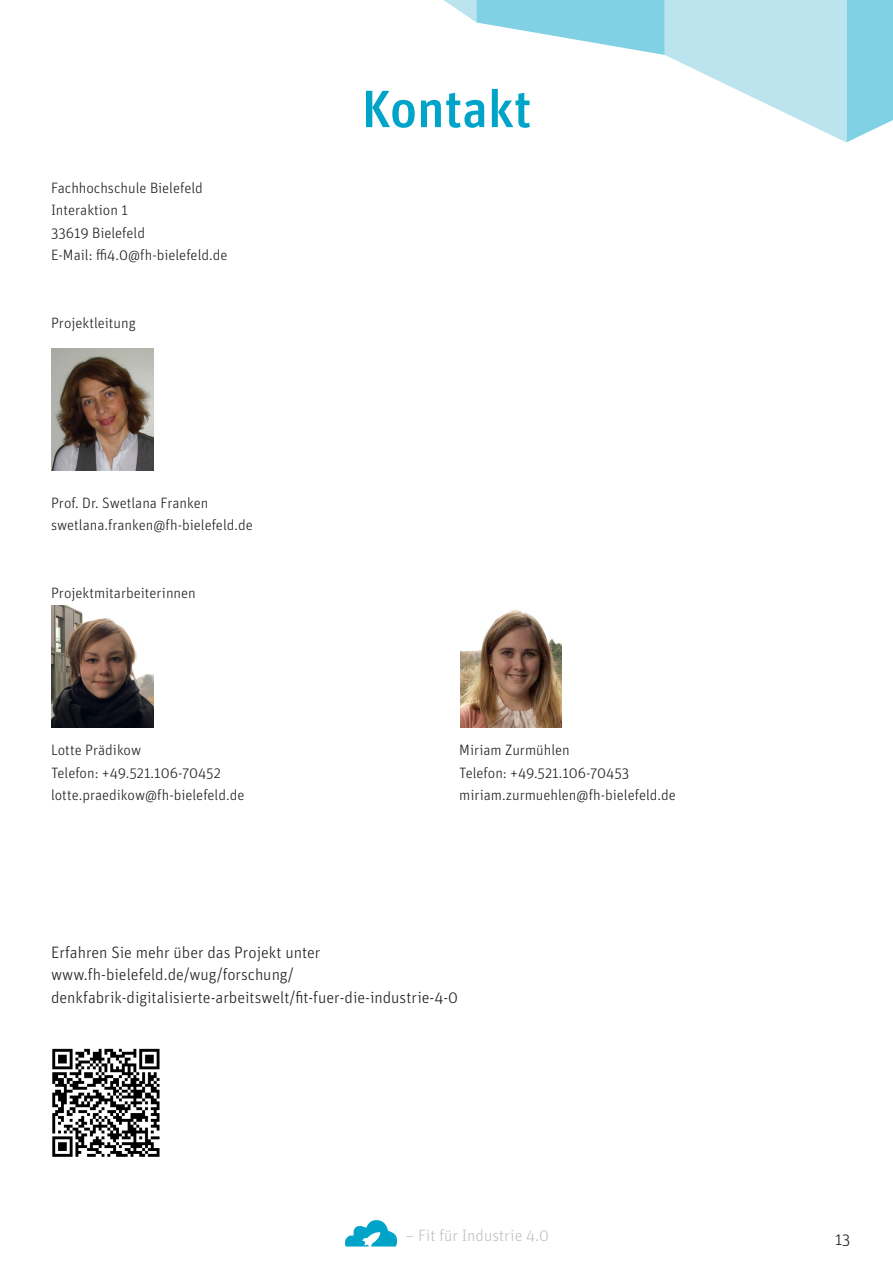
<style>
.page{position:relative;width:893px;height:1263px;background:#fff}
.page>*{position:absolute;margin:0;border:0;box-sizing:border-box;transform-origin:0 0}
.ÜberschriftKapitel{font:500 52.5px "Unit Pro";color:#00a4c8}
.UNterüberschrift{font:300 16.5px "Unit Pro";color:#231f20}
.t1{font:300 16.5px "Unit Pro";color:#c1c2c4}
.Fließtext{font:300 15px "Unit Pro";color:#231f20}
</style>
<div class="page">
<svg style="left:444px;top:0;width:449px;height:142px"></svg>
<svg style="left:345px;top:1220px;width:53px;height:27px"></svg>
<img style="left:52px;top:348px;width:102px;height:123px">
<img style="left:52px;top:606px;width:102px;height:122px">
<img style="left:460px;top:609px;width:102px;height:119px">
<img style="left:52px;top:1048px;width:108px;height:109px">
<p class="Fließtext" style="left:51px;top:179px;width:153px">Fachhochschule Bielefeld</p>
<p class="Fließtext" style="left:51px;top:201px;width:78px">Interaktion 1</p>
<p class="Fließtext" style="left:51px;top:224px;width:96px">33619 Bielefeld</p>
<p class="Fließtext" style="left:51px;top:246px;width:178px">E-Mail: ffi4.0@fh-bielefeld.de</p>
<p class="Fließtext" style="left:51px;top:314px;width:86px">Projektleitung</p>
<p class="Fließtext" style="left:51px;top:494px;width:159px">Prof. Dr. Swetlana Franken</p>
<p class="Fließtext" style="left:51px;top:516px;width:203px">swetlana.franken@fh-bielefeld.de</p>
<p class="Fließtext" style="left:51px;top:584px;width:146px">Projektmitarbeiterinnen</p>
<p class="Fließtext" style="left:51px;top:741px;width:92px">Lotte Prädikow</p>
<p class="Fließtext" style="left:51px;top:764px;width:171px">Telefon: +49.521.106-70452</p>
<p class="Fließtext" style="left:51px;top:786px;width:195px">lotte.praedikow@fh-bielefeld.de</p>
<p class="ÜberschriftKapitel" style="left:361px;top:75px;width:171px">Kontakt</p>
<p class="Fließtext" style="left:459px;top:741px;width:112px">Miriam Zurmühlen</p>
<p class="Fließtext" style="left:459px;top:764px;width:172px">Telefon: +49.521.106-70453</p>
<p class="Fließtext" style="left:459px;top:786px;width:218px">miriam.zurmuehlen@fh-bielefeld.de</p>
<p class="UNterüberschrift" style="left:51px;top:942px;width:271px">Erfahren Sie mehr über das Projekt unter</p>
<p class="UNterüberschrift" style="left:51px;top:965px;width:244px">www.fh-bielefeld.de/wug/forschung/</p>
<p class="UNterüberschrift" style="left:51px;top:987px;width:409px">denkfabrik-digitalisierte-arbeitswelt/fit-fuer-die-industrie-4-0</p>
<p class="t1" style="left:406px;top:1225px;width:145px">– Fit für Industrie 4.0</p>
<p class="UNterüberschrift" style="left:835px;top:1230px;width:17px">13</p>
</div>
